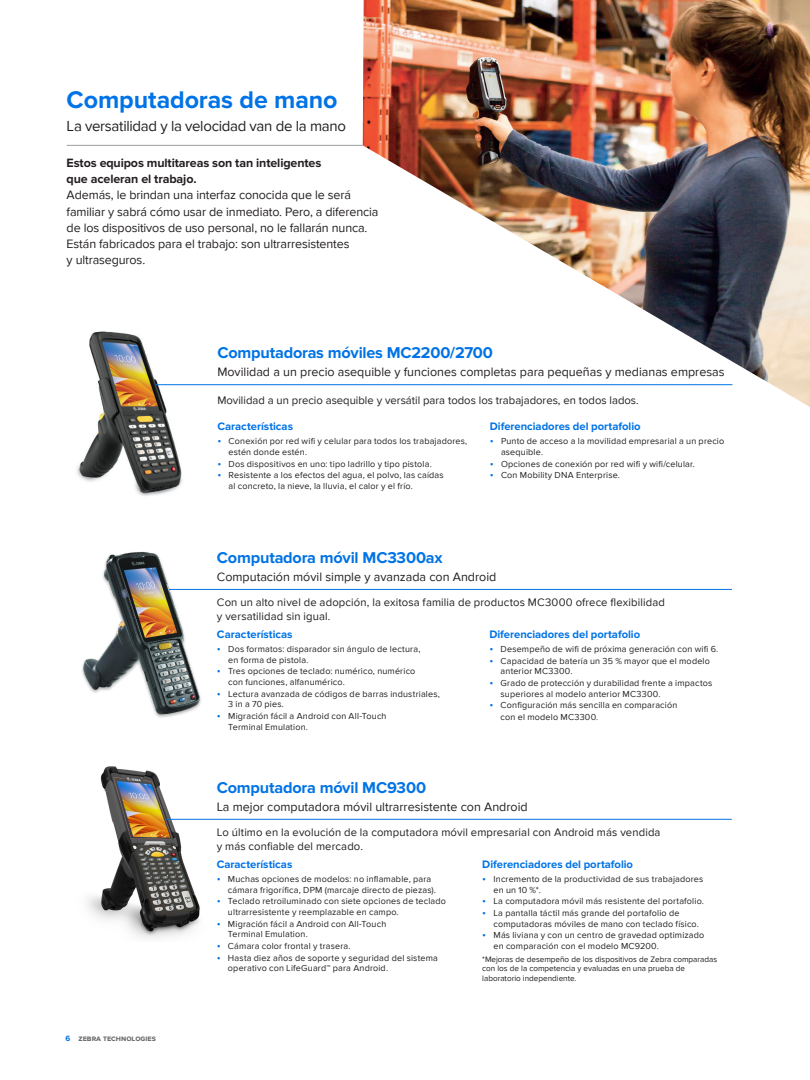
<style>
.page{position:relative;width:810px;height:1080px;background:#fff}
.page>*{position:absolute;margin:0;border:0;box-sizing:border-box;transform-origin:0 0}
.t1{font:700 25px "Proxima Nova";letter-spacing:-.005em;color:#0073e6}
.Product_Name{font:700 16.25px "Proxima Nova";letter-spacing:-.01em;color:#0073e6}
.Subhead{font:15px "Proxima Nova";letter-spacing:-.02em;color:#231f20}
.body_copy_black{font:12.5px/16.2px "Proxima Nova";letter-spacing:-.01em;color:#231f20}
.Product_Subhead{font:12.5px "Proxima Nova";color:#231f20}
.Product_Body{font:11.25px/13.8px "Proxima Nova";letter-spacing:.01em;color:#231f20}
.Product_Subhead_3{font:700 11.25px "Proxima Nova";color:#0073e6}
.Product_Subhead-2{font:11.25px "Proxima Nova";color:#231f20}
.t2{font:9px/10.6px "Proxima Nova";letter-spacing:.02em;color:#231f20}
.Product_Footnote{font:8.12px/9.4px "Proxima Nova";color:#231f20}
.t3{font:700 8px "Proxima Nova";color:#666}
.s1{font-weight:700}
.s2{font-size:11.25px;color:#0073e6}
.s3{color:#0073e6}
</style>
<div class="page">
<img style="left:363px;top:0;width:447px;height:407px">
<img style="left:87px;top:766px;width:118px;height:173px">
<hr style="left:166px;top:819px;width:566px;height:1px;background:#0073e6">
<hr style="left:165px;top:589px;width:567px;height:1px;background:#0073e6">
<hr style="left:67px;top:145px;width:296px;height:1px;background:#a09e9e">
<img style="left:76px;top:331px;width:109px;height:165px">
<hr style="left:156px;top:384px;width:576px;height:1px;background:#0073e6">
<img style="left:82px;top:551px;width:123px;height:167px">
<p class="t1" style="left:67px;top:85px;width:272px">Computadoras de mano</p>
<p class="Subhead" style="left:67px;top:117px;width:281px">La versatilidad y la velocidad van de la mano</p>
<p class="body_copy_black" style="left:67px;top:155px;width:313px"><span class="s1">Estos equipos multitareas son tan inteligentes<br>que aceleran el trabajo.<br></span>Además, le brindan una interfaz conocida que le será familiar y sabrá cómo usar de inmediato. Pero, a diferencia de los dispositivos de uso personal, no le fallarán nunca.<br>Están fabricados para el trabajo: son ultrarresistentes<br>y ultraseguros.</p>
<p class="Product_Name" style="left:217px;top:343px;width:277px">Computadoras móviles MC2200/2700</p>
<p class="Product_Subhead" style="left:217px;top:365px;width:509px">Movilidad a un precio asequible y funciones completas para pequeñas y medianas empresas</p>
<p class="Product_Subhead-2" style="left:217px;top:393px;width:423px">Movilidad a un precio asequible y versátil para todos los trabajadores, en todos lados.</p>
<p class="Product_Subhead_3" style="left:217px;top:420px;width:77px">Características</p>
<p class="t2" style="left:229px;top:436px;width:240px;text-indent:-11px"><span class="s2">•</span> Conexión por red wifi y celular para todos los trabajadores, estén donde estén.</p>
<p class="t2" style="left:217px;top:459px;width:216px"><span class="s2">•</span> Dos dispositivos en uno: tipo ladrillo y tipo pistola.</p>
<p class="t2" style="left:229px;top:470px;width:217px;text-indent:-11px"><span class="s2">•</span> Resistente a los efectos del agua, el polvo, las caídas al concreto, la nieve, la lluvia, el calor y el frío.</p>
<p class="Product_Subhead_3" style="left:490px;top:420px;width:152px">Diferenciadores del portafolio</p>
<p class="t2" style="left:501px;top:436px;width:225px;text-indent:-11px"><span class="s2">•</span> Punto de acceso a la movilidad empresarial a un precio asequible.</p>
<p class="t2" style="left:490px;top:459px;width:207px"><span class="s2">•</span> Opciones de conexión por red wifi y wifi/celular.</p>
<p class="t2" style="left:490px;top:470px;width:132px"><span class="s2">•</span> Con Mobility DNA Enterprise.</p>
<p class="Product_Name" style="left:217px;top:548px;width:227px">Computadora móvil MC3300ax</p>
<p class="Product_Subhead" style="left:217px;top:570px;width:281px">Computación móvil simple y avanzada con Android</p>
<p class="Product_Body" style="left:217px;top:595px;width:449px">Con un alto nivel de adopción, la exitosa familia de productos MC3000 ofrece flexibilidad y versatilidad sin igual.</p>
<p class="Product_Subhead_3" style="left:217px;top:627px;width:77px">Características</p>
<p class="t2" style="left:228px;top:644px;width:194px;text-indent:-11px"><span class="s2">•</span> Dos formatos: disparador sin ángulo de lectura, en forma de pistola.</p>
<p class="t2" style="left:228px;top:666px;width:189px;text-indent:-11px"><span class="s2">•</span> Tres opciones de teclado: numérico, numérico con funciones, alfanumérico.</p>
<p class="t2" style="left:228px;top:688px;width:213px;text-indent:-11px"><span class="s2">•</span> Lectura avanzada de códigos de barras industriales,<br>3 in a 70 pies.</p>
<p class="t2" style="left:228px;top:711px;width:160px;text-indent:-11px"><span class="s2">•</span> Migración fácil a Android con All-Touch<br>Terminal Emulation.</p>
<p class="Product_Subhead_3" style="left:489px;top:627px;width:152px">Diferenciadores del portafolio</p>
<p class="t2" style="left:489px;top:644px;width:230px"><span class="s2">•</span> Desempeño de wifi de próxima generación con wifi 6.</p>
<p class="t2" style="left:501px;top:656px;width:211px;text-indent:-11px"><span class="s2">•</span> Capacidad de batería un 35 % mayor que el modelo anterior MC3300.</p>
<p class="t2" style="left:501px;top:678px;width:213px;text-indent:-11px"><span class="s2">•</span> Grado de protección y durabilidad frente a impactos superiores al modelo anterior MC3300.</p>
<p class="t2" style="left:501px;top:700px;width:178px;line-height:11.9px;text-indent:-11px"><span class="s2">•</span> Configuración más sencilla en comparación con el modelo MC3300.</p>
<p class="t3" style="left:65px;top:1034px;width:92px"><span class="s3">6</span> zebra technologies</p>
<p class="Product_Name" style="left:217px;top:778px;width:211px">Computadora móvil MC9300</p>
<p class="Product_Subhead" style="left:217px;top:800px;width:313px">La mejor computadora móvil ultrarresistente con Android</p>
<p class="Product_Body" style="left:217px;top:825px;width:445px">Lo último en la evolución de la computadora móvil empresarial con Android más vendida y más confiable del mercado.</p>
<p class="Product_Subhead_3" style="left:217px;top:857px;width:77px">Características</p>
<p class="t2" style="left:228px;top:874px;width:210px;text-indent:-11px"><span class="s2">•</span> Muchas opciones de modelos: no inflamable, para cámara frigorífica, DPM (marcaje directo de piezas).</p>
<p class="t2" style="left:228px;top:896px;width:220px;text-indent:-11px"><span class="s2">•</span> Teclado retroiluminado con siete opciones de teclado ultrarresistente y reemplazable en campo.</p>
<p class="t2" style="left:228px;top:918px;width:160px;text-indent:-11px"><span class="s2">•</span> Migración fácil a Android con All-Touch<br>Terminal Emulation.</p>
<p class="t2" style="left:217px;top:941px;width:135px"><span class="s2">•</span> Cámara color frontal y trasera.</p>
<p class="t2" style="left:228px;top:952px;width:211px;text-indent:-11px"><span class="s2">•</span> Hasta diez años de soporte y seguridad del sistema operativo con LifeGuard™ para Android.</p>
<p class="Product_Subhead_3" style="left:482px;top:857px;width:152px">Diferenciadores del portafolio</p>
<p class="t2" style="left:493px;top:874px;width:211px;text-indent:-11px"><span class="s2">•</span> Incremento de la productividad de sus trabajadores en un 10 %*.</p>
<p class="t2" style="left:482px;top:896px;width:223px"><span class="s2">•</span> La computadora móvil más resistente del portafolio.</p>
<p class="t2" style="left:493px;top:908px;width:207px;text-indent:-11px"><span class="s2">•</span> La pantalla táctil más grande del portafolio de computadoras móviles de mano con teclado físico.</p>
<p class="t2" style="left:493px;top:930px;width:212px;text-indent:-11px"><span class="s2">•</span> Más liviana y con un centro de gravedad optimizado en comparación con el modelo MC9200.</p>
<p class="Product_Footnote" style="left:482px;top:955px;width:237px">*Mejoras de desempeño de los dispositivos de Zebra comparadas con los de la competencia y evaluadas en una prueba de laboratorio independiente.</p>
</div>
